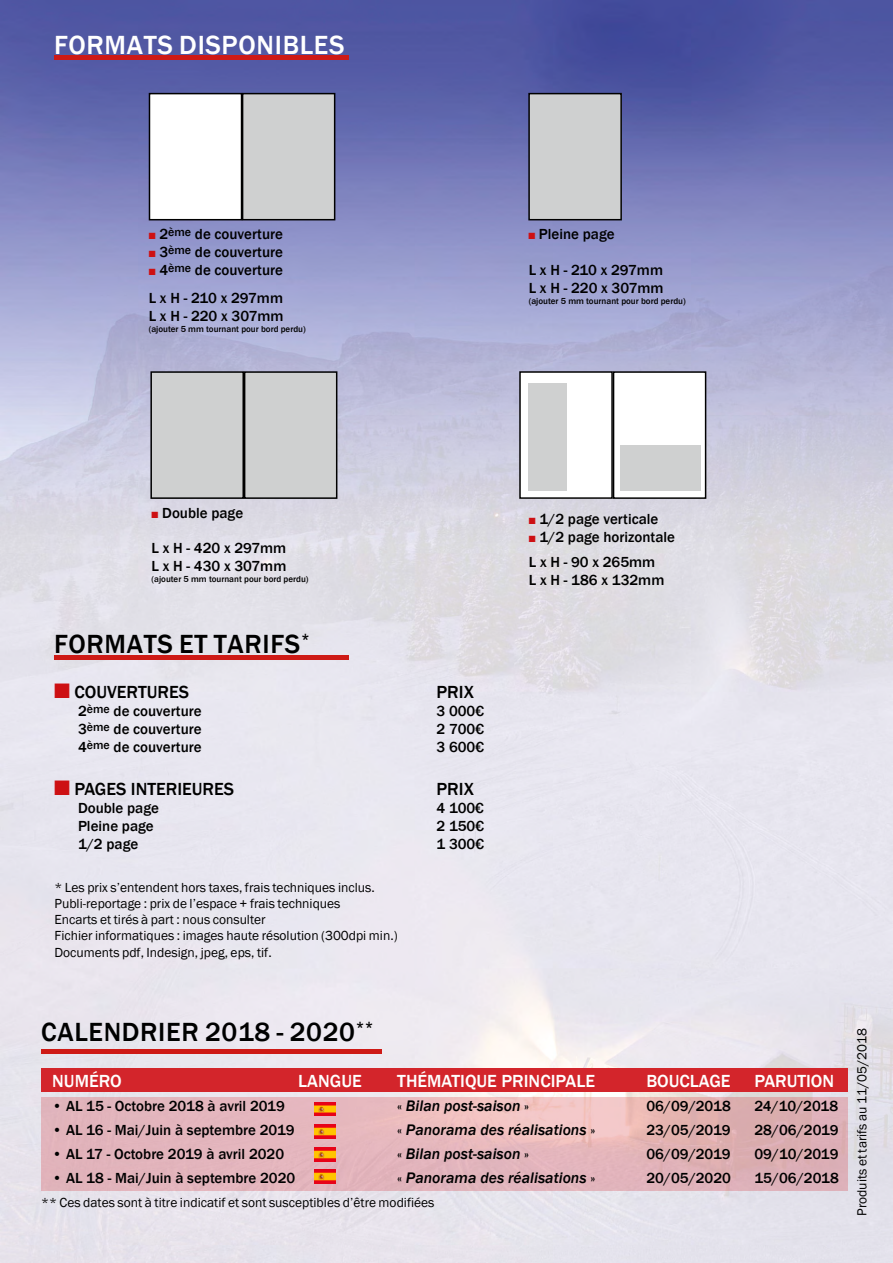
<style>
.page{position:relative;width:893px;height:1263px;background:#fff}
.page>*{position:absolute;margin:0;border:0;box-sizing:border-box;transform-origin:0 0}
.t1{font:500 27px "Franklin Gothic";letter-spacing:.025em;color:#000}
.t2{font:500 27px "Franklin Gothic";letter-spacing:.025em;color:#fff}
.t3{font:500 18px "Franklin Gothic";color:#fffffe}
.t4{font:500 18px "Franklin Gothic";color:#000}
.t5{font:italic 500 15.75px "Franklin Gothic";color:#000}
.t6{font:500 15px/18px "Franklin Gothic";color:#000}
.t7{font:13.5px/16.2px "Franklin Gothic";color:#000}
.t8{font:500 9px "Franklin Gothic";color:#000}
.s1{color:#cd1013}
.s2{font-style:normal;font-size:15px}
</style>
<div class="page">
<img style="left:0;top:0;width:893px;height:1263px">
<div style="left:243px;top:94px;width:92px;height:126px;background:#cfd0d0"></div>
<div style="left:242px;top:93px;width:93px;height:127px;border:2px solid #000"></div>
<div style="left:529px;top:94px;width:92px;height:126px;background:#cfd0d0"></div>
<div style="left:528px;top:93px;width:94px;height:127px;border:2px solid #000"></div>
<div style="left:151px;top:372px;width:92px;height:126px;background:#cfd0d0"></div>
<div style="left:150px;top:371px;width:94px;height:128px;border:2px solid #000"></div>
<div style="left:245px;top:372px;width:92px;height:126px;background:#cfd0d0"></div>
<div style="left:244px;top:371px;width:93px;height:128px;border:2px solid #000"></div>
<hr style="left:55px;top:655px;width:294px;height:4px;background:#ce1a16">
<hr style="left:54px;top:56px;width:295px;height:4px;background:#ce1a16">
<div style="left:149px;top:94px;width:93px;height:126px;background:#fff"></div>
<div style="left:149px;top:93px;width:93px;height:127px;border:2px solid #000"></div>
<hr style="left:41px;top:1049px;width:340px;height:4px;background:#ce1a16">
<svg style="left:41px;top:1097px;width:806px;height:94px;fill:#e2b4bc"></svg>
<div style="left:41px;top:1068px;width:806px;height:24px;background:#d3252b"></div>
<img style="left:315px;top:1102px;width:20px;height:14px">
<img style="left:315px;top:1125px;width:20px;height:13px">
<img style="left:315px;top:1147px;width:20px;height:14px">
<img style="left:315px;top:1170px;width:20px;height:14px">
<div style="left:520px;top:372px;width:92px;height:126px;background:#fff"></div>
<div style="left:519px;top:371px;width:94px;height:128px;border:2px solid #000"></div>
<div style="left:528px;top:383px;width:39px;height:107px;background:#cfd0d0"></div>
<div style="left:614px;top:372px;width:92px;height:126px;background:#fff"></div>
<div style="left:613px;top:371px;width:93px;height:128px;border:2px solid #000"></div>
<div style="left:620px;top:445px;width:81px;height:45px;background:#cfd0d0"></div>
<h1 class="t2" style="left:54px;top:29px;width:292px">FORMATS DISPONIBLES</h1>
<p class="t6" style="left:149px;top:225px;width:136px"><span class="s1">■</span> 2<sup>ème</sup> de couverture</p>
<p class="t6" style="left:149px;top:243px;width:136px"><span class="s1">■</span> 3<sup>ème</sup> de couverture</p>
<p class="t6" style="left:149px;top:257px;width:136px;line-height:27.5px"><span class="s1">■</span> 4<sup>ème</sup> de couverture<br>L x H - 210 x 297mm</p>
<p class="t6" style="left:149px;top:307px;width:136px">L x H - 220 x 307mm</p>
<p class="t8" style="left:149px;top:323px;width:158px">(ajouter 5 mm tournant pour bord perdu)</p>
<p class="t6" style="left:528px;top:225px;width:88px"><span class="s1">■</span> Pleine page</p>
<p class="t6" style="left:529px;top:261px;width:136px">L x H - 210 x 297mm<br>L x H - 220 x 307mm</p>
<p class="t8" style="left:529px;top:295px;width:158px">(ajouter 5 mm tournant pour bord perdu)</p>
<p class="t6" style="left:152px;top:504px;width:93px"><span class="s1">■</span> Double page</p>
<p class="t6" style="left:529px;top:510px;width:131px"><span class="s1">■</span> 1/2 page verticale</p>
<p class="t6" style="left:529px;top:528px;width:148px"><span class="s1">■</span> 1/2 page horizontale</p>
<p class="t6" style="left:152px;top:539px;width:136px">L x H - 420 x 297mm<br>L x H - 430 x 307mm</p>
<p class="t8" style="left:152px;top:573px;width:158px">(ajouter 5 mm tournant pour bord perdu)</p>
<p class="t6" style="left:529px;top:553px;width:137px">L x H - 90 x 265mm<br>L x H - 186 x 132mm</p>
<h1 class="t1" style="left:54px;top:627px;width:257px">FORMATS ET TARIFS<sup>*</sup></h1>
<p class="t4" style="left:54px;top:681px;width:137px"><span class="s1">■</span> COUVERTURES</p>
<p class="t4" style="left:437px;top:681px;width:39px">PRIX</p>
<p class="t6" style="left:78px;top:702px;width:125px">2<sup>ème</sup> de couverture</p>
<p class="t6" style="left:436px;top:702px;width:49px">3 000€</p>
<p class="t6" style="left:78px;top:720px;width:125px">3<sup>ème</sup> de couverture</p>
<p class="t6" style="left:436px;top:720px;width:49px">2 700€</p>
<p class="t6" style="left:78px;top:738px;width:125px">4<sup>ème</sup> de couverture</p>
<p class="t6" style="left:436px;top:738px;width:49px">3 600€</p>
<p class="t4" style="left:54px;top:778px;width:182px"><span class="s1">■</span> PAGES INTERIEURES</p>
<p class="t4" style="left:437px;top:778px;width:39px">PRIX</p>
<p class="t6" style="left:78px;top:799px;width:83px">Double page</p>
<p class="t6" style="left:436px;top:799px;width:49px">4 100€</p>
<p class="t6" style="left:78px;top:817px;width:77px">Pleine page</p>
<p class="t6" style="left:436px;top:817px;width:49px">2 150€</p>
<p class="t6" style="left:78px;top:835px;width:62px">1/2 page</p>
<p class="t6" style="left:436px;top:835px;width:49px">1 300€</p>
<p class="t7" style="left:55px;top:879px;width:345px">* Les prix s’entendent hors taxes, frais techniques inclus.<br>Publi-reportage : prix de l’espace + frais techniques<br>Encarts et tirés à part : nous consulter<br>Fichier informatiques : images haute résolution (300dpi min.)<br>Documents pdf, Indesign, jpeg, eps, tif.</p>
<h1 class="t1" style="left:41px;top:1015px;width:334px">CALENDRIER 2018 - 2020<sup>**</sup></h1>
<p class="t3" style="left:52px;top:1070px;width:71px">NUMÉRO</p>
<p class="t3" style="left:298px;top:1070px;width:65px">LANGUE</p>
<p class="t3" style="left:397px;top:1070px;width:199px">THÉMATIQUE PRINCIPALE</p>
<p class="t3" style="left:646px;top:1070px;width:86px">BOUCLAGE</p>
<p class="t3" style="left:754px;top:1070px;width:81px">PARUTION</p>
<p class="t6" style="left:52px;top:1097px;width:234px">• AL 15 - Octobre 2018 à avril 2019</p>
<p class="t5" style="left:397px;top:1096px;width:133px"><span class="s2">«</span> Bilan post-saison <span class="s2">»</span></p>
<p class="t6" style="left:646px;top:1097px;width:86px">06/09/2018</p>
<p class="t6" style="left:754px;top:1097px;width:85px">24/10/2018</p>
<p class="t6" style="left:52px;top:1121px;width:244px">• AL 16 - Mai/Juin à septembre 2019</p>
<p class="t5" style="left:397px;top:1120px;width:200px"><span class="s2">«</span> Panorama des réalisations <span class="s2">»</span></p>
<p class="t6" style="left:646px;top:1121px;width:86px">23/05/2019</p>
<p class="t6" style="left:754px;top:1121px;width:86px">28/06/2019</p>
<p class="t6" style="left:52px;top:1145px;width:233px">• AL 17 - Octobre 2019 à avril 2020</p>
<p class="t5" style="left:397px;top:1144px;width:133px"><span class="s2">«</span> Bilan post-saison <span class="s2">»</span></p>
<p class="t6" style="left:646px;top:1145px;width:86px">06/09/2019</p>
<p class="t6" style="left:754px;top:1145px;width:86px">09/10/2019</p>
<p class="t6" style="left:52px;top:1169px;width:245px">• AL 18 - Mai/Juin à septembre 2020</p>
<p class="t5" style="left:397px;top:1168px;width:200px"><span class="s2">«</span> Panorama des réalisations <span class="s2">»</span></p>
<p class="t6" style="left:646px;top:1169px;width:86px">20/05/2020</p>
<p class="t6" style="left:754px;top:1169px;width:86px">15/06/2018</p>
<p class="t7" style="left:41px;top:1195px;width:395px">** Ces dates sont à titre indicatif et sont susceptibles d’être modifiées</p>
<p class="t7" style="left:854px;top:1216px;width:189px;rotate:-90deg">Produits et tarifs au 11/05/2018</p>
</div>
